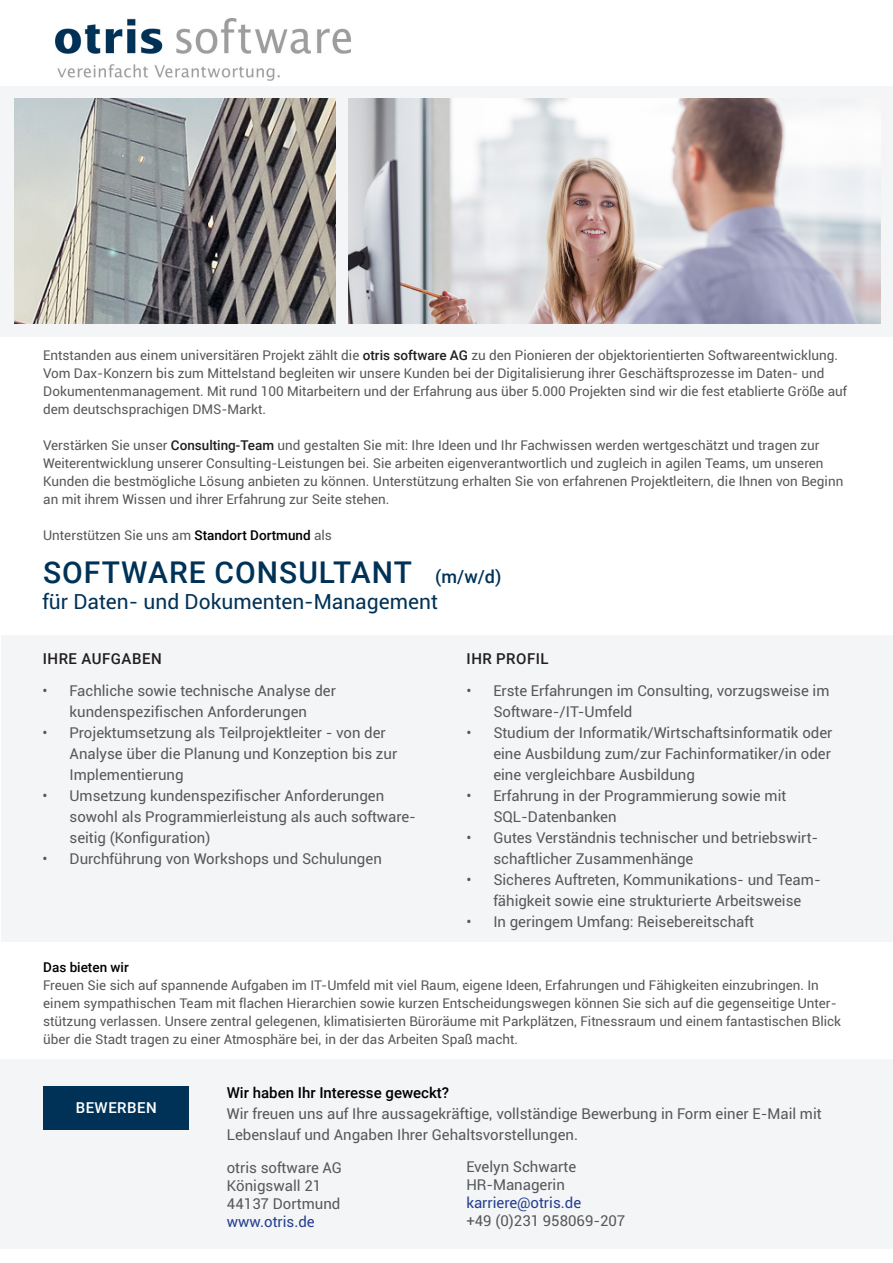
<style>
.page{position:relative;width:893px;height:1263px;background:#fff}
.page>*{position:absolute;margin:0;border:0;box-sizing:border-box;transform-origin:0 0}
.t1{font:500 30px "Roboto";letter-spacing:.035em;color:#003257}
.t2{font:21px "Roboto";color:#003257}
.t3{font:500 18px "Roboto";color:#003257}
.t4{font:15px/21px "Roboto";color:#57585a}
.t5{font:15px "Roboto";color:#253f8e}
.t6{font:500 15px "Roboto";color:#000}
.t7{font:500 15px "Roboto";letter-spacing:.035em;color:#231f20}
.t8{font:500 15px "Roboto";letter-spacing:.035em;color:#fff}
.t9{font:13.5px/18px "Roboto";color:#57585a}
.t10{font:500 13.5px "Roboto";color:#000}
.s1{font-weight:500;color:#231f20}
.s2{font-weight:500;color:#000}
</style>
<div class="page">
<div style="left:0;top:86px;width:893px;height:251px;background:#f3f5f7"></div>
<img style="left:15px;top:98px;width:320px;height:225px">
<img style="left:55px;top:19px;width:295px;height:61px">
<img style="left:348px;top:98px;width:532px;height:225px">
<div style="left:2px;top:635px;width:891px;height:307px;background:#f3f5f7"></div>
<div style="left:0;top:1059px;width:893px;height:190px;background:#f3f5f7"></div>
<div style="left:43px;top:1086px;width:146px;height:44px;background:#003257"></div>
<p class="t9" style="left:43px;top:346px;width:805px">Entstanden aus einem universitären Projekt zählt die <span class="s1">otris software AG</span> zu den Pionieren der objektorientierten Softwareentwicklung.<br>Vom Dax-Konzern bis zum Mittelstand begleiten wir unsere Kunden bei der Digitalisierung ihrer Geschäftsprozesse im Daten- und Dokumentenmanagement. Mit rund 100 Mitarbeitern und der Erfahrung aus über 5.000 Projekten sind wir die fest etablierte Größe auf dem deutschsprachigen DMS-Markt.</p>
<p class="t9" style="left:43px;top:436px;width:802px">Verstärken Sie unser <span class="s1">Consulting-Team</span> und gestalten Sie mit: Ihre Ideen und Ihr Fachwissen werden wertgeschätzt und tragen zur Weiterentwicklung unserer Consulting-Leistungen bei. Sie arbeiten eigenverantwortlich und zugleich in agilen Teams, um unseren Kunden die bestmögliche Lösung anbieten zu können. Unterstützung erhalten Sie von erfahrenen Projektleitern, die Ihnen von Beginn an mit ihrem Wissen und ihrer Erfahrung zur Seite stehen.</p>
<p class="t9" style="left:43px;top:526px;width:290px">Unterstützen Sie uns am <span class="s2">Standort Dortmund</span> als</p>
<p class="t1" style="left:43px;top:551px;width:370px">SOFTWARE CONSULTANT</p>
<p class="t2" style="left:43px;top:586px;width:397px">für Daten- und Dokumenten-Management</p>
<p class="t3" style="left:435px;top:564px;width:68px">(m/w/d)</p>
<p class="t7" style="left:43px;top:648px;width:120px">IHRE AUFGABEN</p>
<p class="t7" style="left:467px;top:648px;width:84px">IHR PROFIL</p>
<p class="t4" style="left:493px;top:679px;width:338px;text-indent:-27px">• Erste Erfahrungen im Consulting, vorzugsweise im<br>Software-/IT-Umfeld</p>
<p class="t4" style="left:493px;top:721px;width:341px;text-align:justify;text-indent:-27px">• Studium der Informatik/Wirtschaftsinformatik oder eine Ausbildung zum/zur Fachinformatiker/in oder eine vergleichbare Ausbildung</p>
<p class="t4" style="left:493px;top:784px;width:294px;text-indent:-27px">• Erfahrung in der Programmierung sowie mit<br>SQL-Datenbanken</p>
<p class="t4" style="left:493px;top:826px;width:326px;text-indent:-27px">• Gutes Verständnis technischer und betriebswirt&shy;schaftlicher Zusammenhänge</p>
<p class="t4" style="left:466px;top:868px;width:356px;text-align:center">• Sicheres Auftreten, Kommunikations- und Team&shy;fähigkeit sowie eine strukturierte Arbeitsweise</p>
<p class="t4" style="left:466px;top:910px;width:289px">• In geringem Umfang: Reisebereitschaft</p>
<p class="t4" style="left:43px;top:679px;width:295px;text-align:center">• Fachliche sowie technische Analyse der kundenspezifischen Anforderungen</p>
<p class="t4" style="left:70px;top:721px;width:329px;text-indent:-27px">• Projektumsetzung als Teilprojektleiter - von der<br>Analyse über die Planung und Konzeption bis zur<br>Implementierung</p>
<p class="t4" style="left:70px;top:784px;width:348px;text-indent:-27px">• Umsetzung kundenspezifischer Anforderungen sowohl als Programmierleistung als auch software&shy;seitig (Konfiguration)</p>
<p class="t4" style="left:43px;top:847px;width:341px">• Durchführung von Workshops und Schulungen</p>
<p class="t10" style="left:43px;top:957px;width:87px">Das bieten wir</p>
<p class="t9" style="left:43px;top:975px;width:799px">Freuen Sie sich auf spannende Aufgaben im IT-Umfeld mit viel Raum, eigene Ideen, Erfahrungen und Fähigkeiten einzubringen. In einem sympathischen Team mit flachen Hierarchien sowie kurzen Entscheidungswegen können Sie sich auf die gegenseitige Unter&shy;stützung verlassen. Unsere zentral gelegenen, klimatisierten Büroräume mit Parkplätzen, Fitnessraum und einem fantastischen Blick über die Stadt tragen zu einer Atmosphäre bei, in der das Arbeiten Spaß macht.</p>
<p class="t6" style="left:227px;top:1082px;width:224px">Wir haben Ihr Interesse geweckt?</p>
<p class="t4" style="left:227px;top:1102px;width:596px">Wir freuen uns auf Ihre aussagekräftige, vollständige Bewerbung in Form einer E-Mail mit<br>Lebenslauf und Angaben Ihrer Gehaltsvorstellungen.</p>
<p class="t4" style="left:227px;top:1156px;width:117px">otris software AG</p>
<p class="t4" style="left:227px;top:1174px;width:96px">Königswall 21</p>
<p class="t4" style="left:227px;top:1192px;width:115px">44137 Dortmund</p>
<p class="t5" style="left:227px;top:1211px;width:89px">www.otris.de</p>
<p class="t8" style="left:76px;top:1097px;width:83px">BEWERBEN</p>
<p class="t4" style="left:466px;top:1155px;width:111px">Evelyn Schwarte</p>
<p class="t4" style="left:466px;top:1173px;width:100px">HR-Managerin</p>
<p class="t5" style="left:466px;top:1192px;width:116px">karriere@otris.de</p>
<p class="t4" style="left:466px;top:1209px;width:160px">+49 (0)231 958069-207</p>
</div>
